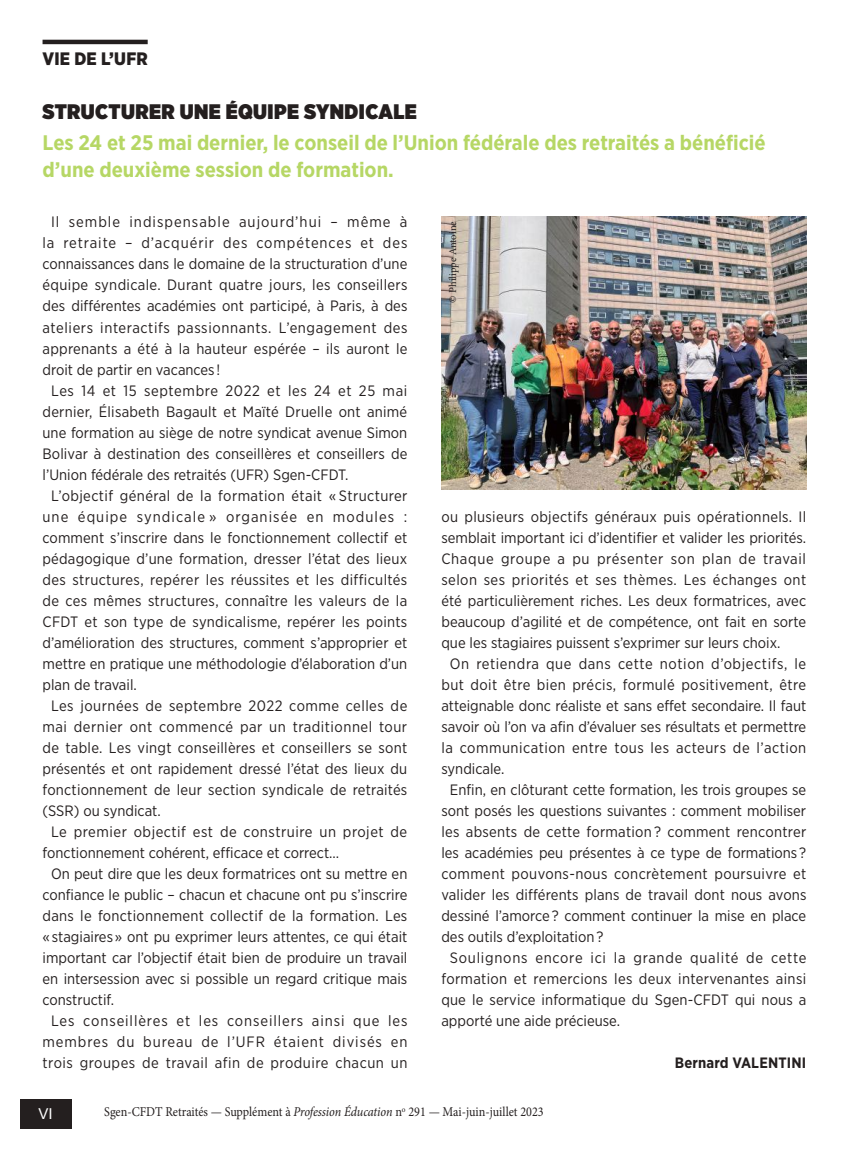
<style>
.page{position:relative;width:851px;height:1149px;background:#fff}
.page>*{position:absolute;margin:0;border:0;box-sizing:border-box;transform-origin:0 0}
.t1{font:700 21px/27px "Gotham Narrow";color:#b6d765}
.t2{font:900 21px "Gotham Narrow";letter-spacing:.02em;color:#241f1f}
.t3{font:900 18px "Gotham Narrow";letter-spacing:.005em;color:#241f1f}
.t4{font:15px "Gotham Narrow";letter-spacing:.01em;color:#241f1f}
.t5{font:15px "Gotham Narrow";letter-spacing:.035em;color:#241f1f}
.t6{font:15px "Gotham Narrow";letter-spacing:.04em;color:#241f1f}
.t7{font:15px "Gotham Narrow";letter-spacing:.06em;color:#241f1f}
.t8{font:15px "Gotham Narrow";letter-spacing:.03em;color:#241f1f}
.t9{font:15px "Gotham Narrow";letter-spacing:.07em;color:#241f1f}
.t10{font:15px "Gotham Narrow";letter-spacing:.05em;color:#241f1f}
.t11{font:700 15px "Gotham Narrow";letter-spacing:.01em;color:#241f1f}
.t12{font:15px "Arial";color:#fff}
.t13{font:13.5px "Minion Pro";color:#241f1f;scale:.9 1}
.t14{font:10.5px "Minion Pro";letter-spacing:-.005em;color:#241f1f}
.s1{font-style:italic}
</style>
<div class="page">
<div style="left:20px;top:1098px;width:51px;height:30px;background:#241f1f"></div>
<hr style="left:43px;top:40px;width:105px;height:4px;background:#241f1f">
<img style="left:441px;top:216px;width:365px;height:274px">
<p class="t3" style="left:43px;top:47px;width:107px">VIE DE L’UFR</p>
<h1 class="t2" style="left:43px;top:97px;width:376px">STRUCTURER UNE ÉQUIPE SYNDICALE</h1>
<h1 class="t1" style="left:43px;top:129px;width:724px">Les 24 et 25 mai dernier, le conseil de l’Union fédérale des retraités a bénéficié d’une deuxième session de formation.</h1>
<p class="t9" style="left:51px;top:213px;width:358px">Il semble indispensable aujourd’hui – même à</p>
<p class="t7" style="left:43px;top:234px;width:366px">la retraite – d’acquérir des compétences et des</p>
<p class="t4" style="left:43px;top:255px;width:366px">connaissances dans le domaine de la structuration d’une</p>
<p class="t4" style="left:43px;top:276px;width:366px">équipe syndicale. Durant quatre jours, les conseillers</p>
<p class="t4" style="left:43px;top:297px;width:366px">des différentes académies ont participé, à Paris, à des</p>
<p class="t6" style="left:43px;top:318px;width:366px">ateliers interactifs passionnants. L’engagement des</p>
<p class="t4" style="left:43px;top:339px;width:366px">apprenants a été à la hauteur espérée – ils auront le</p>
<p class="t4" style="left:43px;top:360px;width:179px">droit de partir en vacances !</p>
<p class="t6" style="left:51px;top:381px;width:358px">Les 14 et 15 septembre 2022 et les 24 et 25 mai</p>
<p class="t4" style="left:43px;top:402px;width:366px">dernier, Élisabeth Bagault et Maïté Druelle ont animé</p>
<p class="t4" style="left:43px;top:423px;width:366px">une formation au siège de notre syndicat avenue Simon</p>
<p class="t4" style="left:43px;top:444px;width:366px">Bolivar à destination des conseillères et conseillers de</p>
<p class="t4" style="left:43px;top:465px;width:307px">l’Union fédérale des retraités (UFR) Sgen-CFDT.</p>
<p class="t4" style="left:51px;top:486px;width:358px">L’objectif général de la formation était « Structurer</p>
<p class="t9" style="left:43px;top:507px;width:366px">une équipe syndicale » organisée en modules :</p>
<p class="t4" style="left:43px;top:528px;width:366px">comment s’inscrire dans le fonctionnement collectif et</p>
<p class="t4" style="left:43px;top:549px;width:366px">pédagogique d’une formation, dresser l’état des lieux</p>
<p class="t4" style="left:43px;top:570px;width:366px">des structures, repérer les réussites et les difficultés</p>
<p class="t4" style="left:43px;top:591px;width:366px">de ces mêmes structures, connaître les valeurs de la</p>
<p class="t4" style="left:43px;top:612px;width:366px">CFDT et son type de syndicalisme, repérer les points</p>
<p class="t4" style="left:43px;top:633px;width:366px">d’amélioration des structures, comment s’approprier et</p>
<p class="t4" style="left:43px;top:654px;width:366px">mettre en pratique une méthodologie d’élaboration d’un</p>
<p class="t4" style="left:43px;top:675px;width:96px">plan de travail.</p>
<p class="t8" style="left:51px;top:696px;width:358px">Les journées de septembre 2022 comme celles de</p>
<p class="t5" style="left:43px;top:717px;width:366px">mai dernier ont commencé par un traditionnel tour</p>
<p class="t4" style="left:43px;top:738px;width:366px">de table. Les vingt conseillères et conseillers se sont</p>
<p class="t4" style="left:43px;top:759px;width:366px">présentés et ont rapidement dressé l’état des lieux du</p>
<p class="t4" style="left:43px;top:780px;width:366px">fonctionnement de leur section syndicale de retraités</p>
<p class="t4" style="left:43px;top:801px;width:120px">(SSR) ou syndicat.</p>
<p class="t5" style="left:51px;top:822px;width:358px">Le premier objectif est de construire un projet de</p>
<p class="t4" style="left:43px;top:843px;width:298px">fonctionnement cohérent, efficace et correct…</p>
<p class="t4" style="left:51px;top:864px;width:358px">On peut dire que les deux formatrices ont su mettre en</p>
<p class="t4" style="left:43px;top:885px;width:366px">confiance le public – chacun et chacune ont pu s’inscrire</p>
<p class="t4" style="left:43px;top:906px;width:366px">dans le fonctionnement collectif de la formation. Les</p>
<p class="t4" style="left:43px;top:927px;width:366px">« stagiaires » ont pu exprimer leurs attentes, ce qui était</p>
<p class="t4" style="left:43px;top:948px;width:366px">important car l’objectif était bien de produire un travail</p>
<p class="t4" style="left:43px;top:969px;width:366px">en intersession avec si possible un regard critique mais</p>
<p class="t4" style="left:43px;top:990px;width:73px">constructif.</p>
<p class="t7" style="left:51px;top:1011px;width:358px">Les conseillères et les conseillers ainsi que les</p>
<p class="t7" style="left:43px;top:1032px;width:366px">membres du bureau de l’UFR étaient divisés en</p>
<p class="t5" style="left:43px;top:1053px;width:366px">trois groupes de travail afin de produire chacun un</p>
<p class="t14" style="left:445px;top:302px;width:83px;rotate:-90deg">© Philippe Antoine</p>
<p class="t4" style="left:441px;top:507px;width:366px">ou plusieurs objectifs généraux puis opérationnels. Il</p>
<p class="t4" style="left:441px;top:528px;width:366px">semblait important ici d’identifier et valider les priorités.</p>
<p class="t6" style="left:441px;top:549px;width:366px">Chaque groupe a pu présenter son plan de travail</p>
<p class="t8" style="left:441px;top:570px;width:366px">selon ses priorités et ses thèmes. Les échanges ont</p>
<p class="t4" style="left:441px;top:591px;width:366px">été particulièrement riches. Les deux formatrices, avec</p>
<p class="t4" style="left:441px;top:612px;width:366px">beaucoup d’agilité et de compétence, ont fait en sorte</p>
<p class="t4" style="left:441px;top:633px;width:340px">que les stagiaires puissent s’exprimer sur leurs choix.</p>
<p class="t6" style="left:450px;top:654px;width:358px">On retiendra que dans cette notion d’objectifs, le</p>
<p class="t4" style="left:441px;top:675px;width:366px">but doit être bien précis, formulé positivement, être</p>
<p class="t4" style="left:441px;top:696px;width:366px">atteignable donc réaliste et sans effet secondaire. Il faut</p>
<p class="t4" style="left:441px;top:717px;width:366px">savoir où l’on va afin d’évaluer ses résultats et permettre</p>
<p class="t5" style="left:441px;top:738px;width:366px">la communication entre tous les acteurs de l’action</p>
<p class="t4" style="left:441px;top:759px;width:65px">syndicale.</p>
<p class="t4" style="left:450px;top:780px;width:358px">Enfin, en clôturant cette formation, les trois groupes se</p>
<p class="t4" style="left:441px;top:801px;width:366px">sont posés les questions suivantes : comment mobiliser</p>
<p class="t4" style="left:441px;top:822px;width:366px">les absents de cette formation ? comment rencontrer</p>
<p class="t4" style="left:441px;top:843px;width:366px">les académies peu présentes à ce type de formations ?</p>
<p class="t4" style="left:441px;top:864px;width:366px">comment pouvons-nous concrètement poursuivre et</p>
<p class="t4" style="left:441px;top:885px;width:366px">valider les différents plans de travail dont nous avons</p>
<p class="t4" style="left:441px;top:906px;width:366px">dessiné l’amorce ? comment continuer la mise en place</p>
<p class="t4" style="left:441px;top:927px;width:163px">des outils d’exploitation ?</p>
<p class="t10" style="left:450px;top:948px;width:358px">Soulignons encore ici la grande qualité de cette</p>
<p class="t4" style="left:441px;top:969px;width:366px">formation et remercions les deux intervenantes ainsi</p>
<p class="t4" style="left:441px;top:990px;width:366px">que le service informatique du Sgen-CFDT qui nous a</p>
<p class="t4" style="left:441px;top:1011px;width:180px">apporté une aide précieuse.</p>
<p class="t11" style="left:674px;top:1052px;width:133px">Bernard VALENTINI</p>
<p class="t12" style="left:39px;top:1103px;width:16px">VI</p>
<p class="t13" style="left:104px;top:1102px;width:489px">Sgen-CFDT Retraités — Supplément à <span class="s1">Profession Éducation</span> n<sup>o</sup> 291 — Mai-juin-juillet 2023</p>
</div>
